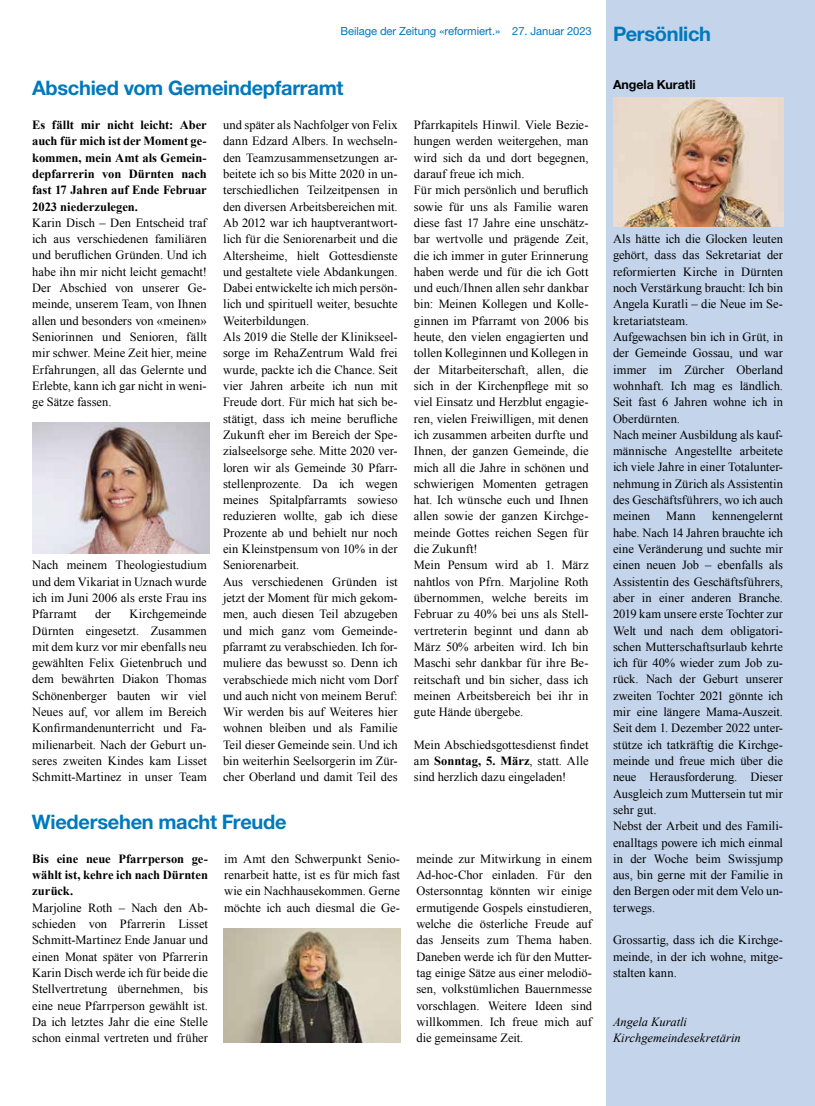
<style>
.page{position:relative;width:815px;height:1106px;background:#fff}
.page>*{position:absolute;margin:0;border:0;box-sizing:border-box;transform-origin:0 0}
.t1{font:700 20px "Helvetica Neue LT Std";letter-spacing:-.015em;color:#0079bc}
.t2{font:12.5px/16.2px "Times New Roman";color:#000;text-align:justify}
.t3{font:700 12.5px/16.2px "Times New Roman";letter-spacing:-.005em;color:#000;text-align:justify}
.t4{font:italic 12.5px/16.2px "Times New Roman";color:#000}
.t5{font:700 12.5px "Helvetica Neue LT Std";letter-spacing:-.005em;color:#000}
.t6{font:11.25px "Helvetica Neue LT Std";letter-spacing:-.01em;color:#0079bc}
.s1{font-weight:700;font-size:20px}
.s2{font-weight:700}
</style>
<div class="page">
<div style="left:606px;top:0;width:209px;height:1106px;background:#c4d4eb"></div>
<img style="left:613px;top:97px;width:170px;height:130px">
<img style="left:224px;top:928px;width:176px;height:114px">
<img style="left:32px;top:422px;width:177px;height:131px">
<p class="t6" style="left:341px;top:24px;width:372px">Beilage der Zeitung «reformiert.» 27. Januar 2023 <span class="s1">Persönlich</span></p>
<p class="t5" style="left:613px;top:77px;width:84px">Angela Kuratli</p>
<h1 class="t1" style="left:32px;top:76px;width:313px">Abschied vom Gemeindepfarramt</h1>
<p class="t3" style="left:32px;top:116px;width:176px">Es fällt mir nicht leicht: Aber auch für mich ist der Moment ge&shy;kommen, mein Amt als Gemein&shy;depfarrerin von Dürnten nach fast 17 Jahren auf Ende Februar 2023 niederzulegen.</p>
<p class="t2" style="left:32px;top:214px;width:176px">Karin Disch – Den Entscheid traf ich aus verschiedenen familiären und beruflichen Gründen. Und ich habe ihn mir nicht leicht gemacht!<br>Der Abschied von unserer Ge&shy;meinde, unserem Team, von Ihnen allen und besonders von «meinen» Seniorinnen und Senioren, fällt mir schwer. Meine Zeit hier, meine Erfahrungen, all das Gelernte und Erlebte, kann ich gar nicht in weni&shy;ge Sätze fassen.</p>
<p class="t2" style="left:32px;top:557px;width:176px">Nach meinem Theologiestudium und dem Vikariat in Uznach wurde ich im Juni 2006 als erste Frau ins Pfarramt</p>
<p class="t2" style="left:32px;top:605px;width:176px;text-indent:97px">Kirchgemeinde Dürnten eingesetzt. Zusammen mit dem kurz vor mir ebenfalls neu gewählten Felix Gietenbruch und dem bewährten Diakon Thomas Schönenberger bauten wir viel Neues auf, vor allem im Bereich Konfirmandenunterricht und Fa&shy;milienarbeit. Nach der Geburt un&shy;seres zweiten Kindes kam Lisset Schmitt-Martinez in unser Team</p>
<p class="t2" style="left:95px;top:605px;width:18px">der</p>
<p class="t2" style="left:223px;top:117px;width:176px;text-align:left">und später als Nachfolger von Felix dann Edzard Albers. In wechseln&shy;den Teamzusammensetzungen ar&shy;beitete ich so bis Mitte 2020 in un&shy;terschiedlichen Teilzeitpensen in den diversen Arbeitsbereichen mit.<br>Ab 2012 war ich hauptverantwort&shy;lich für die Seniorenarbeit und die<br>Altersheime, hielt Gottesdienste und gestaltete viele Abdankungen.<br>Dabei entwickelte ich mich persön&shy;lich und spirituell weiter, besuchte<br>Weiterbildungen.<br>Als 2019 die Stelle der Klinikseel&shy;sorge im RehaZentrum Wald frei wurde, packte ich die Chance. Seit vier Jahren arbeite ich nun mit<br>Freude dort. Für mich hat sich be&shy;stätigt, dass ich meine berufliche<br>Zukunft eher im Bereich der Spe&shy;zialseelsorge sehe. Mitte 2020 ver&shy;loren wir als Gemeinde 30 Pfarr&shy;stellenprozente. Da ich wegen meines Spitalpfarramts sowieso reduzieren wollte, gab ich diese<br>Prozente ab und behielt nur noch ein Kleinstpensum von 10% in der<br>Seniorenarbeit.<br>Aus verschiedenen Gründen ist jetzt der Moment für mich gekom&shy;men, auch diesen Teil abzugeben und mich ganz vom Gemeinde&shy;pfarramt zu verabschieden. Ich for&shy;muliere das bewusst so. Denn ich verabschiede mich nicht vom Dorf und auch nicht von meinem Beruf:<br>Wir werden bis auf Weiteres hier wohnen bleiben und als Familie<br>Teil dieser Gemeinde sein. Und ich bin weiterhin Seelsorgerin im Zür&shy;cher Oberland und damit Teil des</p>
<p class="t2" style="left:414px;top:117px;width:176px;text-align:left">Pfarrkapitels Hinwil. Viele Bezie&shy;hungen werden weitergehen, man wird sich da und dort begegnen, darauf freue ich mich.<br>Für mich persönlich und beruflich sowie für uns als Familie waren diese fast 17 Jahre eine unschätz&shy;bar wertvolle und prägende Zeit, die ich immer in guter Erinnerung haben werde und für die ich Gott und euch/Ihnen allen sehr dankbar bin: Meinen Kollegen und Kolle&shy;ginnen im Pfarramt von 2006 bis heute, den vielen engagierten und tollen Kolleginnen und Kollegen in der Mitarbeiterschaft, allen, die sich in der Kirchenpflege mit so viel Einsatz und Herzblut engagie&shy;ren, vielen Freiwilligen, mit denen ich zusammen arbeiten durfte und<br>Ihnen, der ganzen Gemeinde, die mich all die Jahre in schönen und schwierigen Momenten getragen hat. Ich wünsche euch und Ihnen allen sowie der ganzen Kirchge&shy;meinde Gottes reichen Segen für die Zukunft!<br>Mein Pensum wird ab 1. März nahtlos von Pfrn. Marjoline Roth übernommen, welche bereits im<br>Februar zu 40% bei uns als Stell&shy;vertreterin beginnt und dann ab<br>März 50% arbeiten wird. Ich bin<br>Maschi sehr dankbar für ihre Be&shy;reitschaft und bin sicher, dass ich meinen Arbeitsbereich bei ihr in gute Hände übergebe.</p>
<p class="t2" style="left:414px;top:736px;width:176px">Mein Abschiedsgottesdienst findet am <span class="s2">Sonntag, 5. März</span>, statt. Alle sind herzlich dazu eingeladen!</p>
<h1 class="t1" style="left:32px;top:809px;width:256px">Wiedersehen macht Freude</h1>
<p class="t3" style="left:32px;top:850px;width:177px">Bis eine neue Pfarrperson ge&shy;wählt ist, kehre ich nach Dürnten zurück.</p>
<p class="t2" style="left:32px;top:899px;width:177px">Marjoline Roth – Nach den Ab&shy;schieden von Pfarrerin Lisset Schmitt-Martinez Ende Januar und einen Monat später von Pfarrerin Karin Disch werde ich für beide die Stellvertretung übernehmen, bis eine neue Pfarrperson gewählt ist.<br>Da ich letztes Jahr die eine Stelle schon einmal vertreten und früher</p>
<p class="t2" style="left:224px;top:850px;width:177px">im Amt den Schwerpunkt Senio&shy;renarbeit hatte, ist es für mich fast wie ein Nachhausekommen. Gerne möchte ich auch diesmal die Ge-</p>
<p class="t2" style="left:416px;top:850px;width:177px">meinde zur Mitwirkung in einem Ad-hoc-Chor einladen. Für den Ostersonntag könnten wir einige ermutigende Gospels einstudieren, welche die österliche Freude auf das Jenseits zum Thema haben.<br>Daneben werde ich für den Mutter&shy;tag einige Sätze aus einer melodiö&shy;sen, volkstümlichen Bauernmesse vorschlagen. Weitere Ideen sind willkommen. Ich freue mich auf die gemeinsame Zeit.</p>
<p class="t2" style="left:613px;top:231px;width:172px;text-align:left">Als hätte ich die Glocken leuten gehört, dass das Sekretariat der reformierten Kirche in Dürnten noch Verstärkung braucht: Ich bin<br>Angela Kuratli – die Neue im Se&shy;kretariatsteam.<br>Aufgewachsen bin ich in Grüt, in der Gemeinde Gossau, und war immer im Zürcher Oberland wohnhaft. Ich mag es ländlich.<br>Seit fast 6 Jahren wohne ich in<br>Oberdürnten.<br>Nach meiner Ausbildung als kauf&shy;männische Angestellte arbeitete ich viele Jahre in einer Totalunter&shy;nehmung in Zürich als Assistentin des Geschäftsführers, wo ich auch meinen</p>
<p class="t2" style="left:613px;top:508px;width:172px;text-align:left;text-indent:99px">kennengelernt habe. Nach 14 Jahren brauchte ich eine Veränderung und suchte mir einen neuen Job – ebenfalls als<br>Assistentin des Geschäftsführers, aber in einer anderen Branche.<br>2019 kam unsere erste Tochter zur<br>Welt und nach dem obligatori&shy;schen Mutterschaftsurlaub kehrte ich für 40% wieder zum Job zu&shy;rück. Nach der Geburt unserer zweiten Tochter 2021 gönnte ich mir eine längere Mama-Auszeit.<br>Seit dem 1. Dezember 2022 unter&shy;stütze ich tatkräftig die Kirchge&shy;meinde und freue mich über die neue Herausforderung. Dieser<br>Ausgleich zum Muttersein tut mir sehr gut.<br>Nebst der Arbeit und des Famili&shy;enalltags powere ich mich einmal in der Woche beim Swissjump aus, bin gerne mit der Familie in den Bergen oder mit dem Velo un&shy;terwegs.</p>
<p class="t2" style="left:613px;top:931px;width:172px">Grossartig, dass ich die Kirchge&shy;meinde, in der ich wohne, mitge&shy;stalten kann.</p>
<p class="t2" style="left:666px;top:508px;width:31px">Mann</p>
<p class="t4" style="left:613px;top:1013px;width:129px">Angela Kuratli<br>Kirchgemeindesekretärin</p>
</div>
